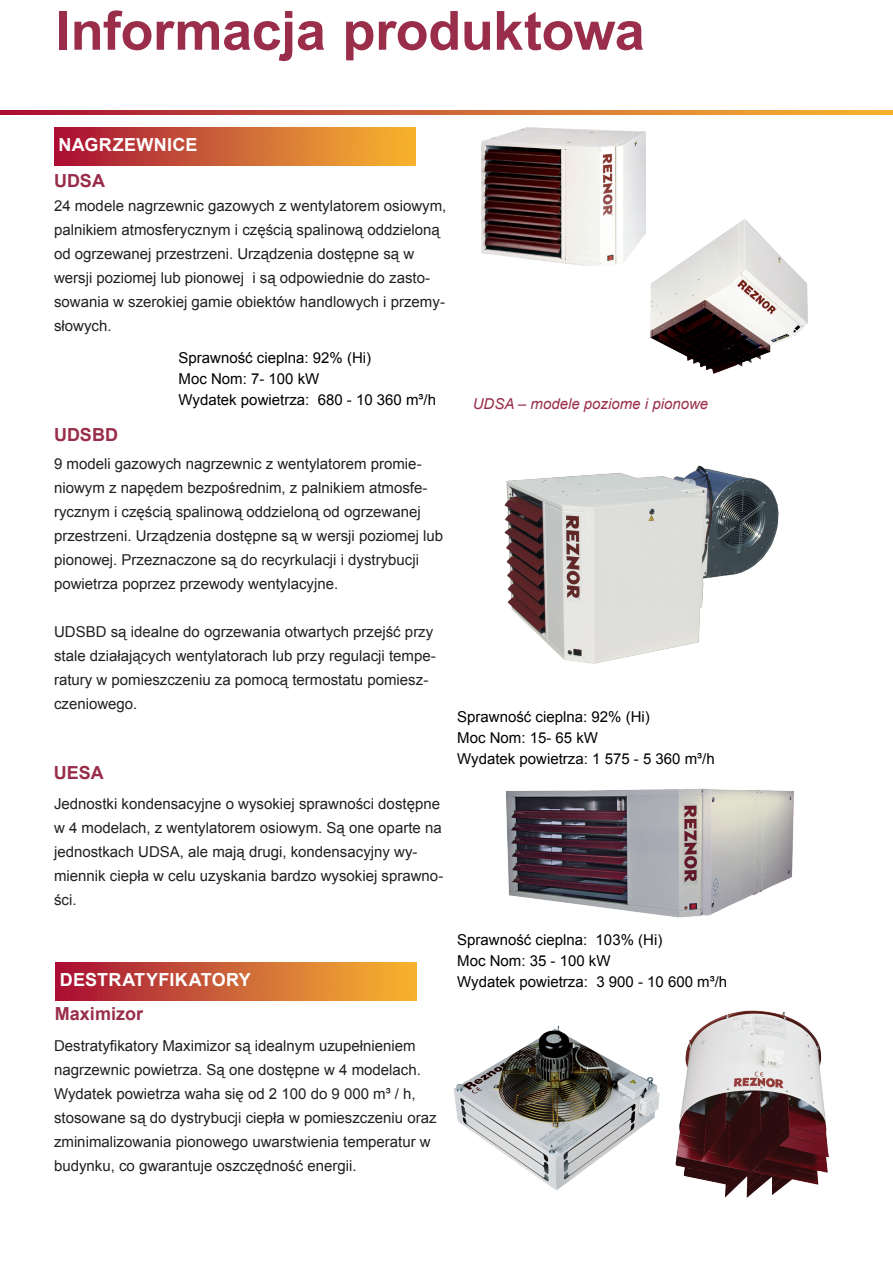
<style>
.page{position:relative;width:893px;height:1263px;background:#fff}
.page>*{position:absolute;margin:0;border:0;box-sizing:border-box;transform-origin:0 0}
.t1{font:700 54px "Arial";letter-spacing:-.005em;color:#992d4a}
.t2{font:700 18px "Arial";letter-spacing:.015em;color:#fff}
.Titel{font:700 18px "Arial";color:#992d4a}
.inhoud{font:15px/24px "Arial";color:#231f20}
.Inhoud{font:15px/21px "Arial";color:#000}
.inhoud-2{font:italic 15px "Arial";color:#992d4a}
</style>
<div class="page">
<img style="left:481px;top:128px;width:165px;height:137px">
<img style="left:650px;top:219px;width:157px;height:154px">
<img style="left:505px;top:466px;width:273px;height:197px">
<img style="left:453px;top:1025px;width:206px;height:165px">
<img style="left:675px;top:1011px;width:154px;height:186px">
<img style="left:505px;top:788px;width:289px;height:130px">
<img style="left:55px;top:962px;width:362px;height:38px">
<img style="left:54px;top:128px;width:361px;height:38px">
<img style="left:0;top:111px;width:893px;height:4px">
<p class="t1" style="left:56px;top:-5px;width:590px">Informacja produktowa</p>
<p class="t2" style="left:59px;top:133px;width:140px">NAGRZEWNICE</p>
<p class="Titel" style="left:54px;top:169px;width:52px">UDSA</p>
<p class="inhoud" style="left:54px;top:194px;width:394px">24 modele nagrzewnic gazowych z wentylatorem osiowym, palnikiem atmosferycznym i częścią spalinową oddzieloną od ogrzewanej przestrzeni. Urządzenia dostępne są w wersji poziomej lub pionowej i są odpowiednie do zasto&shy;sowania w szerokiej gamie obiektów handlowych i przemy&shy;słowych.</p>
<p class="Inhoud" style="left:179px;top:348px;width:194px">Sprawność cieplna: 92% (Hi)</p>
<p class="Inhoud" style="left:179px;top:369px;width:259px">Moc Nom: 7- 100 kW<br>Wydatek powietrza: 680 - 10 360 m³/h</p>
<p class="Titel" style="left:54px;top:422px;width:65px">UDSBD</p>
<p class="inhoud" style="left:54px;top:452px;width:391px">9 modeli gazowych nagrzewnic z wentylatorem promie&shy;niowym z napędem bezpośrednim, z palnikiem atmosfe&shy;rycznym i częścią spalinową oddzieloną od ogrzewanej przestrzeni. Urządzenia dostępne są w wersji poziomej lub pionowej. Przeznaczone są do recyrkulacji i dystrybucji powietrza poprzez przewody wentylacyjne.</p>
<p class="inhoud" style="left:54px;top:620px;width:383px">UDSBD są idealne do ogrzewania otwartych przejść przy stale działających wentylatorach lub przy regulacji tempe&shy;ratury w pomieszczeniu za pomocą termostatu pomiesz&shy;czeniowego.</p>
<p class="Titel" style="left:54px;top:761px;width:52px">UESA</p>
<p class="inhoud" style="left:54px;top:791px;width:391px">Jednostki kondensacyjne o wysokiej sprawności dostępne w 4 modelach, z wentylatorem osiowym. Są one oparte na jednostkach UDSA, ale mają drugi, kondensacyjny wy&shy;miennik ciepła w celu uzyskania bardzo wysokiej sprawno&shy;ści.</p>
<p class="t2" style="left:60px;top:968px;width:192px">DESTRATYFIKATORY</p>
<p class="Titel" style="left:55px;top:1002px;width:90px">Maximizor</p>
<p class="inhoud" style="left:54px;top:1034px;width:384px">Destratyfikatory Maximizor są idealnym uzupełnieniem nagrzewnic powietrza. Są one dostępne w 4 modelach.<br>Wydatek powietrza waha się od 2 100 do 9 000 m³ / h, stosowane są do dystrybucji ciepła w pomieszczeniu oraz zminimalizowania pionowego uwarstwienia temperatur w budynku, co gwarantuje oszczędność energii.</p>
<p class="inhoud-2" style="left:473px;top:394px;width:237px">UDSA – modele poziome i pionowe</p>
<p class="Inhoud" style="left:457px;top:706px;width:194px">Sprawność cieplna: 92% (Hi)</p>
<p class="Inhoud" style="left:457px;top:727px;width:259px">Moc Nom: 15- 65 kW<br>Wydatek powietrza: 1 575 - 5 360 m³/h</p>
<p class="Inhoud" style="left:457px;top:929px;width:207px">Sprawność cieplna: 103% (Hi)</p>
<p class="Inhoud" style="left:457px;top:950px;width:155px">Moc Nom: 35 - 100 kW</p>
<p class="Inhoud" style="left:457px;top:971px;width:271px">Wydatek powietrza: 3 900 - 10 600 m³/h</p>
</div>
